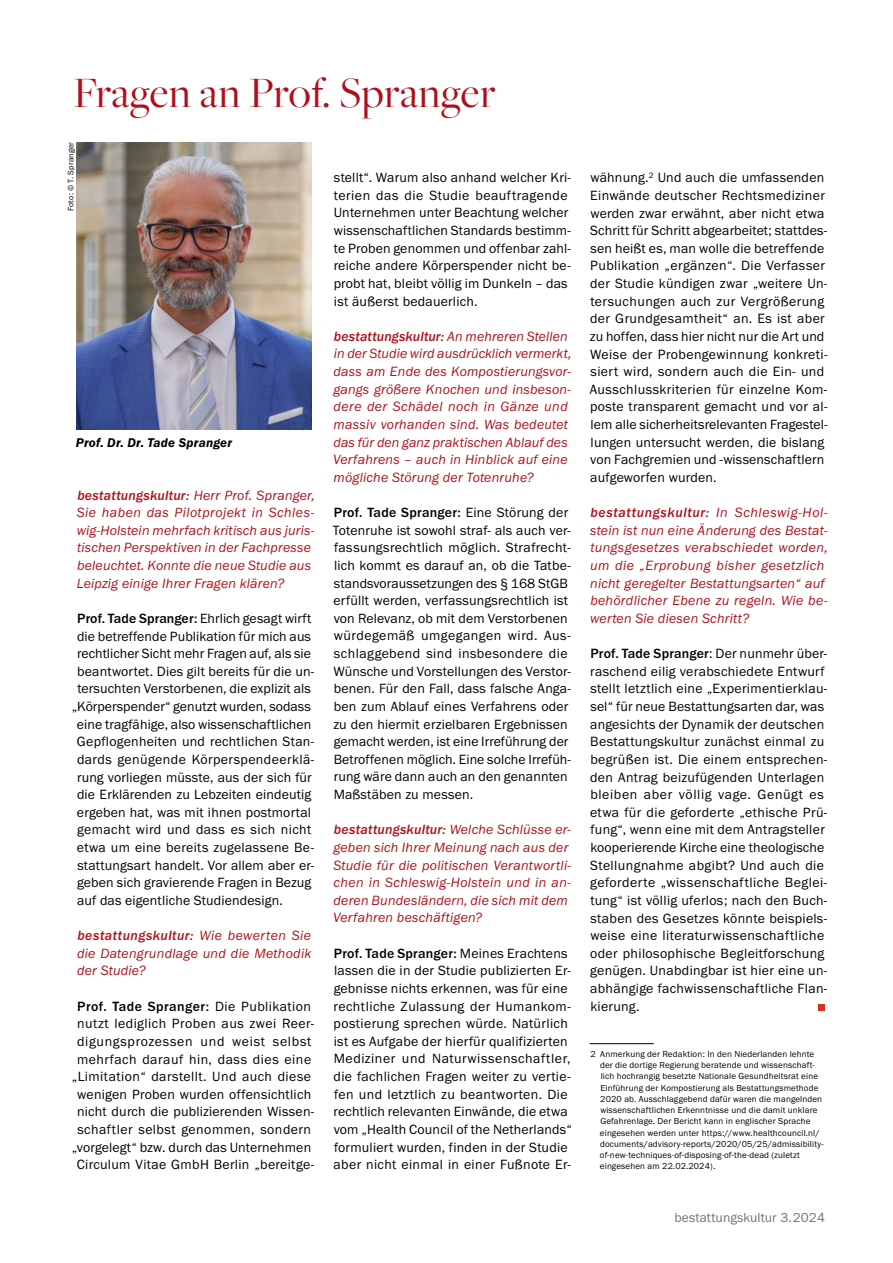
<style>
.page{position:relative;width:893px;height:1263px;background:#fff}
.page>*{position:absolute;margin:0;border:0;box-sizing:border-box;transform-origin:0 0}
.t1{font:45px "Freight Big Pro";letter-spacing:.015em;color:#ad101a}
.t2{font:13.8px/17.5px "Franklin Gothic URW Boo";letter-spacing:.015em;color:#000}
.t3{font:13.8px/17.5px "Franklin Gothic URW Boo Ita";letter-spacing:.015em;color:#ad101a}
.t4{font:13.8px "Franklin Gothic URW Med Ita";letter-spacing:.02em;color:#ad101a}
.t5{font:500 13.8px "Franklin Gothic URW";letter-spacing:.015em;color:#000}
.t6{font:13.8px "Franklin Gothic URW Med Ita";letter-spacing:.045em;color:#ad101a}
.t7{font:500 13.8px "Franklin Gothic URW";letter-spacing:.035em;color:#000}
.t8{font:13.5px "Franklin Gothic URW Boo";letter-spacing:.01em;color:#6f7070}
.t9{font:13.2px "Franklin Gothic URW Dem Ita";letter-spacing:.015em;color:#000}
.t10{font:9px/11.2px "Franklin Gothic URW Boo";letter-spacing:.015em;color:#000}
.t11{font:8.25px "Franklin Gothic URW Boo";letter-spacing:.015em;color:#000}
.s1{font-family:"Franklin Gothic URW Boo Ita"}
.s2{font-family:"Franklin Gothic URW Boo";font-weight:400}
</style>
<div class="page">
<div style="left:818px;top:1004px;width:7px;height:7px;background:#d73121"></div>
<img style="left:77px;top:143px;width:235px;height:286px">
<hr style="left:590px;top:1043px;width:64px;height:1px;background:#000">
<h1 class="t1" style="left:73px;top:64px;width:424px">Fragen an Prof. Spranger</h1>
<p class="t11" style="left:66px;top:211px;width:71px;rotate:-90deg">Foto: © T. Spranger</p>
<p class="t9" style="left:76px;top:434px;width:158px">Prof. Dr. Dr. Tade Spranger</p>
<p class="t4" style="left:77px;top:487px;width:239px">bestattungskultur: <span class="s1">Herr Prof. Spranger,</span></p>
<p class="t3" style="left:77px;top:503px;width:239px">Sie haben das Pilotprojekt in Schles&shy;wig-Holstein mehrfach kritisch aus juris&shy;tischen Perspektiven in der Fachpresse beleuchtet. Konnte die neue Studie aus Leipzig einige Ihrer Fragen klären?</p>
<p class="t5" style="left:77px;top:610px;width:236px">Prof. Tade Spranger: <span class="s2">Ehrlich gesagt wirft</span></p>
<p class="t2" style="left:77px;top:627px;width:236px">die betreffende Publikation für mich aus</p>
<p class="t2" style="left:77px;top:645px;width:235px">rechtlicher Sicht mehr Fragen auf, als sie</p>
<p class="t2" style="left:77px;top:662px;width:239px">beantwortet. Dies gilt bereits für die un-</p>
<p class="t2" style="left:77px;top:680px;width:235px">tersuchten Verstorbenen, die explizit als</p>
<p class="t2" style="left:72px;top:697px;width:241px">„Körperspender“ genutzt wurden, sodass</p>
<p class="t2" style="left:77px;top:715px;width:236px">eine tragfähige, also wissenschaftlichen</p>
<p class="t2" style="left:77px;top:733px;width:239px">Gepflogenheiten und rechtlichen Stan-</p>
<p class="t2" style="left:77px;top:750px;width:239px">dards genügende Körperspendeerklä-</p>
<p class="t2" style="left:77px;top:768px;width:236px">rung vorliegen müsste, aus der sich für</p>
<p class="t2" style="left:77px;top:785px;width:236px">die Erklärenden zu Lebzeiten eindeutig</p>
<p class="t2" style="left:77px;top:803px;width:236px">ergeben hat, was mit ihnen postmortal</p>
<p class="t2" style="left:77px;top:821px;width:236px">gemacht wird und dass es sich nicht</p>
<p class="t2" style="left:77px;top:838px;width:239px">etwa um eine bereits zugelassene Be-</p>
<p class="t2" style="left:77px;top:856px;width:238px">stattungsart handelt. Vor allem aber er-</p>
<p class="t2" style="left:77px;top:874px;width:236px">geben sich gravierende Fragen in Bezug</p>
<p class="t2" style="left:77px;top:891px;width:207px">auf das eigentliche Studiendesign.</p>
<p class="t4" style="left:77px;top:927px;width:235px">bestattungskultur: <span class="s1">Wie bewerten Sie</span></p>
<p class="t3" style="left:77px;top:944px;width:236px">die Datengrundlage und die Methodik der Studie?</p>
<p class="t7" style="left:77px;top:997px;width:235px">Prof. Tade Spranger: <span class="s2">Die Publikation</span></p>
<p class="t2" style="left:72px;top:1015px;width:244px;text-align:center">nutzt lediglich Proben aus zwei Reer&shy;digungsprozessen und weist selbst mehrfach darauf hin, dass dies eine „Limitation“ darstellt. Und auch diese wenigen Proben wurden offensichtlich nicht durch die publizierenden Wissen&shy;schaftler selbst genommen, sondern „vorgelegt“ bzw. durch das Unternehmen Circulum Vitae GmbH Berlin „bereitge-</p>
<p class="t2" style="left:334px;top:169px;width:239px">stellt“. Warum also anhand welcher Kri&shy;terien das die Studie beauftragende Unternehmen unter Beachtung welcher wissenschaftlichen Standards bestimm&shy;te Proben genommen und offenbar zahl&shy;reiche andere Körperspender nicht be&shy;probt hat, bleibt völlig im Dunkeln – das ist äußerst bedauerlich.</p>
<p class="t4" style="left:334px;top:328px;width:235px">bestattungskultur: <span class="s1">An mehreren Stellen</span></p>
<p class="t3" style="left:333px;top:345px;width:240px">in der Studie wird ausdrücklich vermerkt, dass am Ende des Kompostierungsvor&shy;gangs größere Knochen und insbeson&shy;dere der Schädel noch in Gänze und massiv vorhanden sind. Was bedeutet das für den ganz praktischen Ablauf des Verfahrens – auch in Hinblick auf eine mögliche Störung der Totenruhe?</p>
<p class="t5" style="left:334px;top:504px;width:236px">Prof. Tade Spranger: <span class="s2">Eine Störung der</span></p>
<p class="t2" style="left:333px;top:521px;width:240px">Totenruhe ist sowohl straf- als auch ver&shy;fassungsrechtlich möglich. Strafrecht&shy;lich kommt es darauf an, ob die Tatbe&shy;standsvoraussetzungen des § 168 StGB erfüllt werden, verfassungsrechtlich ist von Relevanz, ob mit dem Verstorbenen würdegemäß umgegangen wird. Aus&shy;schlaggebend sind insbesondere die Wünsche und Vorstellungen des Verstor&shy;benen. Für den Fall, dass falsche Anga&shy;ben zum Ablauf eines Verfahrens oder zu den hiermit erzielbaren Ergebnissen gemacht werden, ist eine Irreführung der Betroffenen möglich. Eine solche Irrefüh&shy;rung wäre dann auch an den genannten Maßstäben zu messen.</p>
<p class="t4" style="left:334px;top:821px;width:238px">bestattungskultur: <span class="s1">Welche Schlüsse er-</span></p>
<p class="t3" style="left:333px;top:838px;width:239px">geben sich Ihrer Meinung nach aus der Studie für die politischen Verantwortli&shy;chen in Schleswig-Holstein und in an&shy;deren Bundesländern, die sich mit dem Verfahren beschäftigen?</p>
<p class="t5" style="left:334px;top:944px;width:235px">Prof. Tade Spranger: <span class="s2">Meines Erachtens</span></p>
<p class="t2" style="left:334px;top:962px;width:240px">lassen die in der Studie publizierten Er&shy;gebnisse nichts erkennen, was für eine rechtliche Zulassung der Humankom&shy;postierung sprechen würde. Natürlich ist es Aufgabe der hierfür qualifizierten Mediziner und Naturwissenschaftler, die fachlichen Fragen weiter zu vertie&shy;fen und letztlich zu beantworten. Die rechtlich relevanten Einwände, die etwa vom „Health Council of the Netherlands“ formuliert wurden, finden in der Studie aber nicht einmal in einer Fußnote Er-</p>
<p class="t2" style="left:590px;top:169px;width:239px">wähnung.<sup>2</sup> Und auch die umfassenden Einwände deutscher Rechtsmediziner werden zwar erwähnt, aber nicht etwa Schritt für Schritt abgearbeitet; stattdes&shy;sen heißt es, man wolle die betreffende Publikation „ergänzen“. Die Verfasser der Studie kündigen zwar „weitere Un&shy;tersuchungen auch zur Vergrößerung der Grundgesamtheit“ an. Es ist aber zu hoffen, dass hier nicht nur die Art und Weise der Probengewinnung konkreti&shy;siert wird, sondern auch die Ein- und Ausschlusskriterien für einzelne Kom&shy;poste transparent gemacht und vor al&shy;lem alle sicherheitsrelevanten Fragestel&shy;lungen untersucht werden, die bislang von Fachgremien und -wissenschaftlern aufgeworfen wurden.</p>
<p class="t6" style="left:590px;top:504px;width:238px">bestattungskultur: <span class="s1">In Schleswig-Hol-</span></p>
<p class="t3" style="left:590px;top:521px;width:239px">stein ist nun eine Änderung des Bestat&shy;tungsgesetzes verabschiedet worden, um die „Erprobung bisher gesetzlich nicht geregelter Bestattungsarten“ auf behördlicher Ebene zu regeln. Wie be&shy;werten Sie diesen Schritt?</p>
<p class="t5" style="left:590px;top:645px;width:238px">Prof. Tade Spranger<span class="s2">: Der nunmehr über-</span></p>
<p class="t2" style="left:590px;top:662px;width:239px">raschend eilig verabschiedete Entwurf stellt letztlich eine „Experimentierklau&shy;sel“ für neue Bestattungsarten dar, was angesichts der Dynamik der deutschen Bestattungskultur zunächst einmal zu begrüßen ist. Die einem entsprechen&shy;den Antrag beizufügenden Unterlagen bleiben aber völlig vage. Genügt es etwa für die geforderte „ethische Prü&shy;fung“, wenn eine mit dem Antragsteller kooperierende Kirche eine theologische Stellungnahme abgibt? Und auch die geforderte „wissenschaftliche Beglei&shy;tung“ ist völlig uferlos; nach den Buch&shy;staben des Gesetzes könnte beispiels&shy;weise eine literaturwissenschaftliche oder philosophische Begleitforschung genügen. Unabdingbar ist hier eine un&shy;abhängige fachwissenschaftliche Flan&shy;kierung.</p>
<p class="t10" style="left:590px;top:1048px;width:7px">2</p>
<p class="t10" style="left:600px;top:1048px;width:225px">Anmerkung der Redaktion: In den Niederlanden lehnte der die dortige Regierung beratende und wissenschaft&shy;lich hochrangig besetzte Nationale Gesundheitsrat eine Einführung der Kompostierung als Bestattungsmethode 2020 ab. Ausschlaggebend dafür waren die mangelnden wissenschaftlichen Erkenntnisse und die damit unklare Gefahrenlage. Der Bericht kann in englischer Sprache eingesehen werden unter https://www.healthcouncil.nl/ documents/advisory-reports/2020/05/25/admissibility&shy;of-new-techniques-of-disposing-of-the-dead (zuletzt eingesehen am 22.02.2024).</p>
<p class="t8" style="left:674px;top:1209px;width:152px">bestattungskultur 3.2024</p>
</div>
